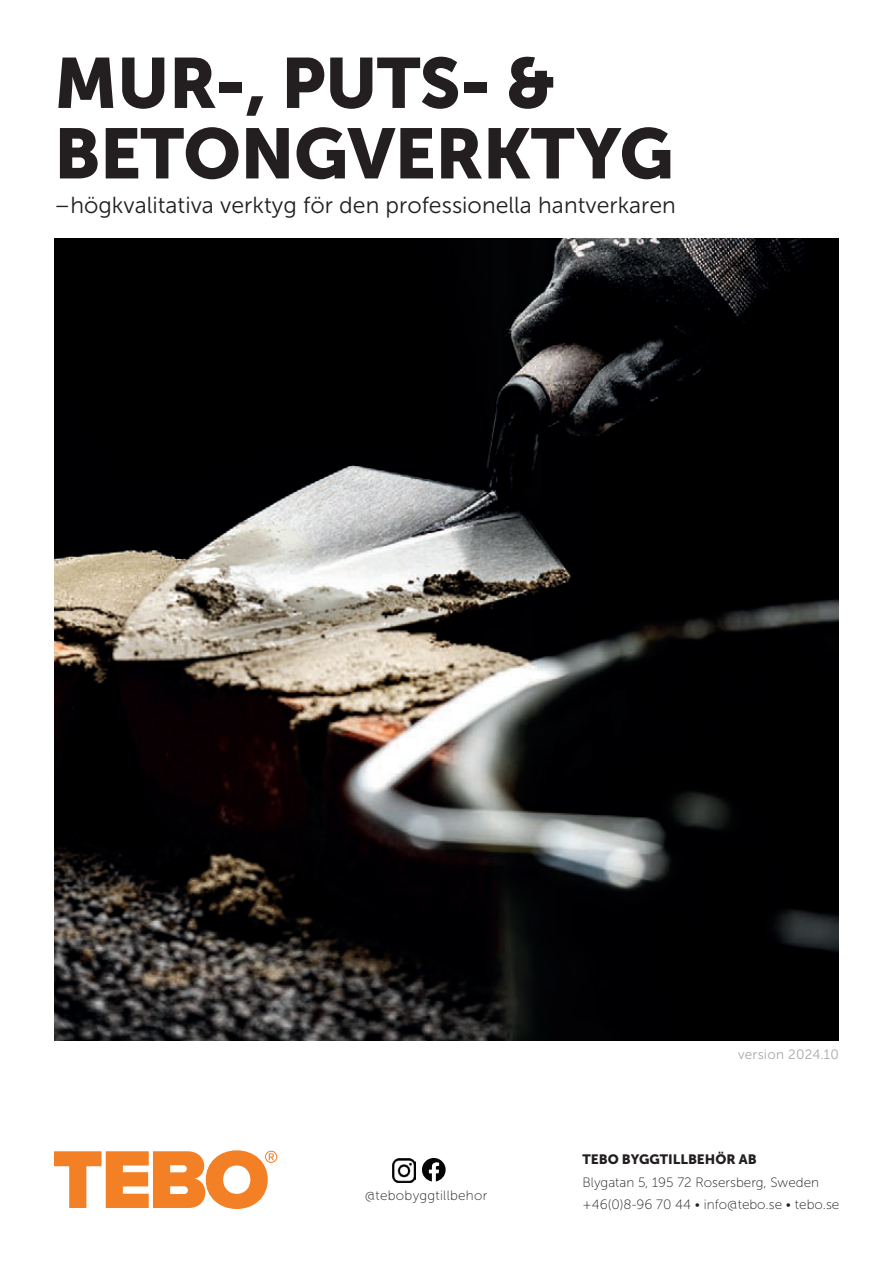
<style>
.page{position:relative;width:893px;height:1263px;background:#fff}
.page>*{position:absolute;margin:0;border:0;box-sizing:border-box;transform-origin:0 0}
.t1{font:70.5px/70.5px "Museo Sans 900";letter-spacing:-.01em;color:#231f20}
.t2{font:23.1px "Museo Sans 300";color:#231f20}
.t3{font:13.5px/22.2px "Museo Sans 100";color:#231f20}
.t4{font:13.5px "Museo Sans 900";color:#231f20}
.t5{font:13.5px "Museo Sans 100";letter-spacing:.02em;color:#231f20}
.t6{font:13.5px "Museo Sans 300";letter-spacing:.02em;color:#a7aaaa}
</style>
<div class="page">
<img style="left:54px;top:239px;width:785px;height:801px">
<img style="left:392px;top:1159px;width:24px;height:23px">
<svg style="left:422px;top:1158px;width:24px;height:23px"></svg>
<svg style="left:54px;top:1150px;width:223px;height:59px"></svg>
<h1 class="t1" style="left:54px;top:48px;width:621px">MUR-, PUTS- &amp;<br>BETONGVERKTYG</h1>
<h2 class="t2" style="left:54px;top:193px;width:623px">–högkvalitativa verktyg för den professionella hantverkaren</h2>
<p class="t6" style="left:738px;top:1047px;width:102px">version 2024.10</p>
<p class="t5" style="left:365px;top:1188px;width:124px">@tebobyggtillbehor</p>
<p class="t4" style="left:583px;top:1152px;width:176px">TEBO BYGGTILLBEHÖR AB</p>
<p class="t3" style="left:583px;top:1171px;width:258px">Blygatan 5, 195 72 Rosersberg, Sweden +46(0)8-96 70 44 • info@tebo.se • tebo.se</p>
</div>
